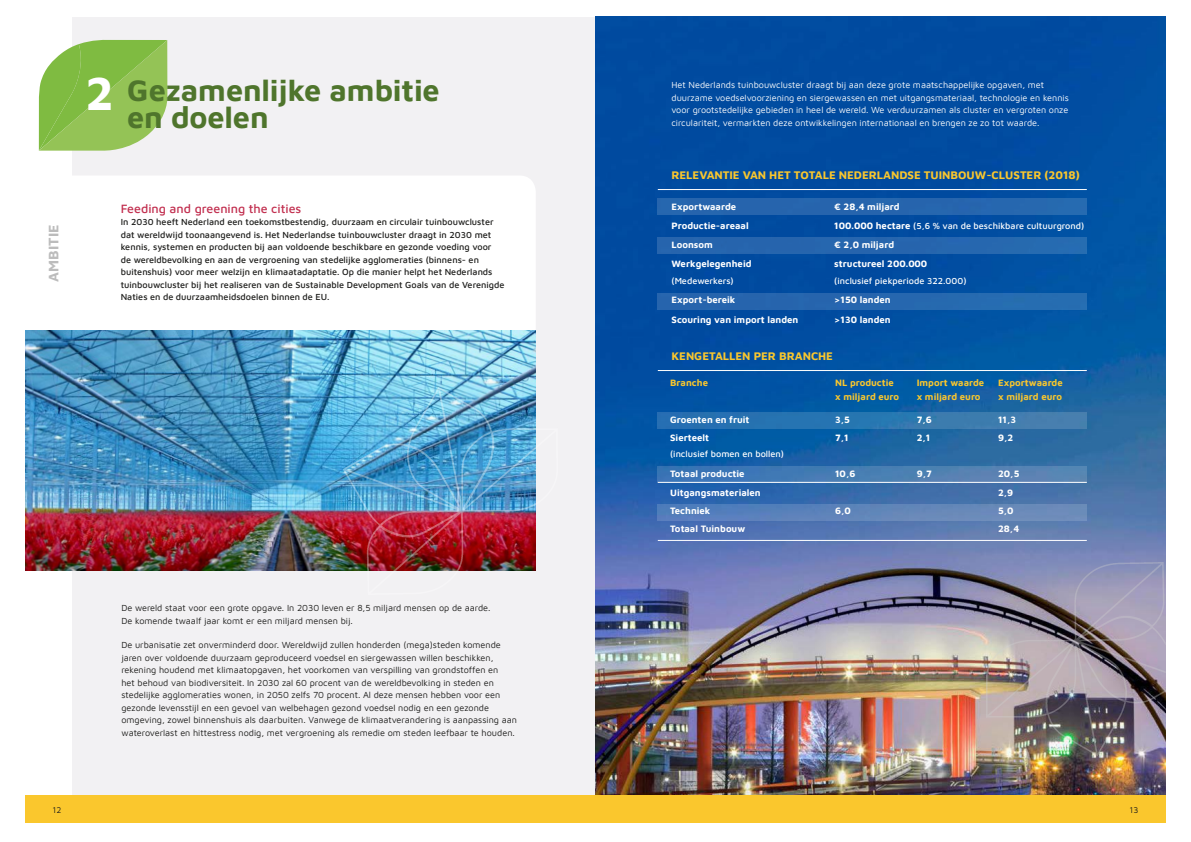
<style>
.page{position:relative;width:1191px;height:842px;background:#fff}
.page>*{position:absolute;margin:0;border:0;box-sizing:border-box;transform-origin:0 0}
.t1{font:700 47.9px "EMBEDDED 333+Maven Pro";color:#fff}
.t2{font:700 30.6px/27.7px "EMBEDDED 333+Maven Pro";color:#4f752c}
.t3{font:700 14.4px "EMBEDDED 333+Maven Pro";letter-spacing:-.01em;color:#bcbcbc}
.t4{font:500 12.4px "EMBEDDED 335+Maven Pro";color:#c23050}
.t5{font:700 11.5px "EMBEDDED 333+Maven Pro";letter-spacing:-.02em;color:#fac72d}
.t6{font:700 9.6px "EMBEDDED 333+Maven Pro";color:#fff}
.t7{font:700 9.6px/13.4px "EMBEDDED 333+Maven Pro";color:#fac72d}
.t8{font:700 9.6px "EMBEDDED 333+Maven Pro";letter-spacing:-.02em;color:#fff}
.t9{font:9.1px/12.4px "EMBEDDED 337+Maven Pro";color:#1d1d1b}
.t10{font:500 9.1px/12.4px "EMBEDDED 335+Maven Pro";color:#1d1d1b}
.t11{font:9.1px/12.4px "EMBEDDED 337+Maven Pro";color:#fff}
.t12{font:500 9.1px "EMBEDDED 335+Maven Pro";color:#fff}
.t13{font:8.6px "EMBEDDED 337+Maven Pro";color:#1d1d1b}
.s1{font-family:"EMBEDDED 333+Maven Pro";font-weight:700;font-size:9.6px}
</style>
<div class="page">
<div style="left:72px;top:17px;width:1093px;height:797px;background:#f2f1f3"></div>
<img style="left:595px;top:17px;width:570px;height:778px">
<img style="left:986px;top:562px;width:179px;height:194px">
<div style="left:25px;top:795px;width:1140px;height:28px;background:#fac72d"></div>
<div style="left:72px;top:176px;width:463px;height:154px;background:#fff"></div>
<img style="left:25px;top:330px;width:511px;height:241px">
<svg style="left:39px;top:40px;width:129px;height:111px;background:#96c55f"></svg>
<img style="left:344px;top:388px;width:192px;height:183px">
<div style="left:658px;top:198px;width:428px;height:16px;background:#2665ad"></div>
<div style="left:658px;top:237px;width:428px;height:17px;background:#2665ae"></div>
<div style="left:658px;top:293px;width:428px;height:17px;background:#2667af"></div>
<div style="left:658px;top:412px;width:428px;height:16px;background:#fff;opacity:.15"></div>
<div style="left:658px;top:466px;width:428px;height:16px;background:#fff;opacity:.15"></div>
<div style="left:658px;top:505px;width:428px;height:16px;background:#fff;opacity:.15"></div>
<hr style="left:658px;top:482px;width:428px;height:1px;background:#fff">
<hr style="left:658px;top:370px;width:428px;height:1px;background:#fff">
<hr style="left:658px;top:189px;width:428px;height:1px;background:#fff">
<hr style="left:658px;top:540px;width:428px;height:1px;background:#fff">
<h3 class="t3" style="left:48px;top:282px;width:59px;rotate:-90deg">AMBITIE</h3>
<h1 class="t1" style="left:85px;top:75px;width:30px">2</h1>
<h2 class="t2" style="left:127px;top:79px;width:314px">Gezamenlijke ambitie en doelen</h2>
<h3 class="t4" style="left:121px;top:203px;width:182px">Feeding and greening the cities</h3>
<p class="t10" style="left:121px;top:217px;width:385px">In 2030 heeft Nederland een toekomstbestendig, duurzaam en circulair tuinbouwcluster dat wereldwijd toonaangevend is. Het Nederlandse tuinbouwcluster draagt in 2030 met kennis, systemen en producten bij aan voldoende beschikbare en gezonde voeding voor de wereldbevolking en aan de vergroening van stedelijke agglomeraties (binnens- en buitenshuis) voor meer welzijn en klimaatadaptatie. Op die manier helpt het Nederlands tuinbouwcluster bij het realiseren van de Sustainable Development Goals van de Verenigde Naties en de duurzaamheidsdoelen binnen de EU.</p>
<p class="t9" style="left:121px;top:602px;width:370px">De wereld staat voor een grote opgave. In 2030 leven er 8,5 miljard mensen op de aarde.<br>De komende twaalf jaar komt er een miljard mensen bij.</p>
<p class="t9" style="left:121px;top:640px;width:397px">De urbanisatie zet onverminderd door. Wereldwijd zullen honderden (mega)steden komende jaren over voldoende duurzaam geproduceerd voedsel en siergewassen willen beschikken, rekening houdend met klimaatopgaven, het voorkomen van verspilling van grondstoffen en<br>het behoud van biodiversiteit. In 2030 zal 60 procent van de wereldbevolking in steden en stedelijke agglomeraties wonen, in 2050 zelfs 70 procent. Al deze mensen hebben voor een gezonde levensstijl en een gevoel van welbehagen gezond voedsel nodig en een gezonde omgeving, zowel binnenshuis als daarbuiten. Vanwege de klimaatverandering is aanpassing aan wateroverlast en hittestress nodig, met vergroening als remedie om steden leefbaar te houden.</p>
<p class="t11" style="left:671px;top:80px;width:399px">Het Nederlands tuinbouwcluster draagt bij aan deze grote maatschappelijke opgaven, met duurzame voedselvoorziening en siergewassen en met uitgangsmateriaal, technologie en kennis voor grootstedelijke gebieden in heel de wereld. We verduurzamen als cluster en vergroten onze circulariteit, vermarkten deze ontwikkelingen internationaal en brengen ze zo tot waarde.</p>
<p class="t5" style="left:671px;top:171px;width:410px">RELEVANTIE VAN HET TOTALE NEDERLANDSE TUINBOUW-CLUSTER (2018)</p>
<p class="t6" style="left:671px;top:203px;width:66px">Exportwaarde</p>
<p class="t6" style="left:834px;top:203px;width:67px">€ 28,4 miljard</p>
<p class="t6" style="left:671px;top:222px;width:79px">Productie-areaal</p>
<p class="t12" style="left:834px;top:222px;width:252px"><span class="s1">100.000 hectare</span> (5,6 % van de beschikbare cultuurgrond)</p>
<p class="t6" style="left:671px;top:241px;width:43px">Loonsom</p>
<p class="t6" style="left:834px;top:241px;width:61px">€ 2,0 miljard</p>
<p class="t6" style="left:671px;top:260px;width:81px">Werkgelegenheid</p>
<p class="t6" style="left:834px;top:260px;width:95px">structureel 200.000</p>
<p class="t12" style="left:671px;top:277px;width:64px">(Medewerkers)</p>
<p class="t12" style="left:834px;top:277px;width:134px">(inclusief piekperiode 322.000)</p>
<p class="t8" style="left:671px;top:297px;width:66px">Export-bereik</p>
<p class="t6" style="left:834px;top:297px;width:58px">&gt;150 landen</p>
<p class="t6" style="left:671px;top:316px;width:128px">Scouring van import landen</p>
<p class="t6" style="left:834px;top:316px;width:58px">&gt;130 landen</p>
<p class="t5" style="left:671px;top:352px;width:163px">KENGETALLEN PER BRANCHE</p>
<p class="t7" style="left:670px;top:377px;width:40px">Branche</p>
<p class="t7" style="left:835px;top:377px;width:66px">NL productie x miljard euro</p>
<p class="t7" style="left:916px;top:377px;width:69px">Import waarde x miljard euro</p>
<p class="t7" style="left:998px;top:377px;width:66px">Exportwaarde x miljard euro</p>
<p class="t6" style="left:670px;top:416px;width:81px">Groenten en fruit</p>
<p class="t6" style="left:835px;top:416px;width:17px">3,5</p>
<p class="t6" style="left:916px;top:416px;width:17px">7,6</p>
<p class="t6" style="left:998px;top:416px;width:19px">11,3</p>
<p class="t6" style="left:670px;top:434px;width:41px">Sierteelt</p>
<p class="t12" style="left:670px;top:450px;width:115px">(inclusief bomen en bollen)</p>
<p class="t6" style="left:835px;top:434px;width:15px">7,1</p>
<p class="t6" style="left:916px;top:434px;width:15px">2,1</p>
<p class="t6" style="left:998px;top:434px;width:17px">9,2</p>
<p class="t6" style="left:670px;top:470px;width:76px">Totaal productie</p>
<p class="t6" style="left:835px;top:470px;width:22px">10,6</p>
<p class="t6" style="left:916px;top:470px;width:17px">9,7</p>
<p class="t6" style="left:998px;top:470px;width:23px">20,5</p>
<p class="t6" style="left:670px;top:489px;width:92px">Uitgangsmaterialen</p>
<p class="t6" style="left:998px;top:489px;width:17px">2,9</p>
<p class="t6" style="left:670px;top:507px;width:42px">Techniek</p>
<p class="t6" style="left:835px;top:507px;width:17px">6,0</p>
<p class="t6" style="left:998px;top:507px;width:17px">5,0</p>
<p class="t6" style="left:670px;top:525px;width:77px">Totaal Tuinbouw</p>
<p class="t6" style="left:998px;top:525px;width:23px">28,4</p>
<p class="t13" style="left:53px;top:807px;width:10px">12</p>
<p class="t13" style="left:1129px;top:807px;width:10px">13</p>
</div>
